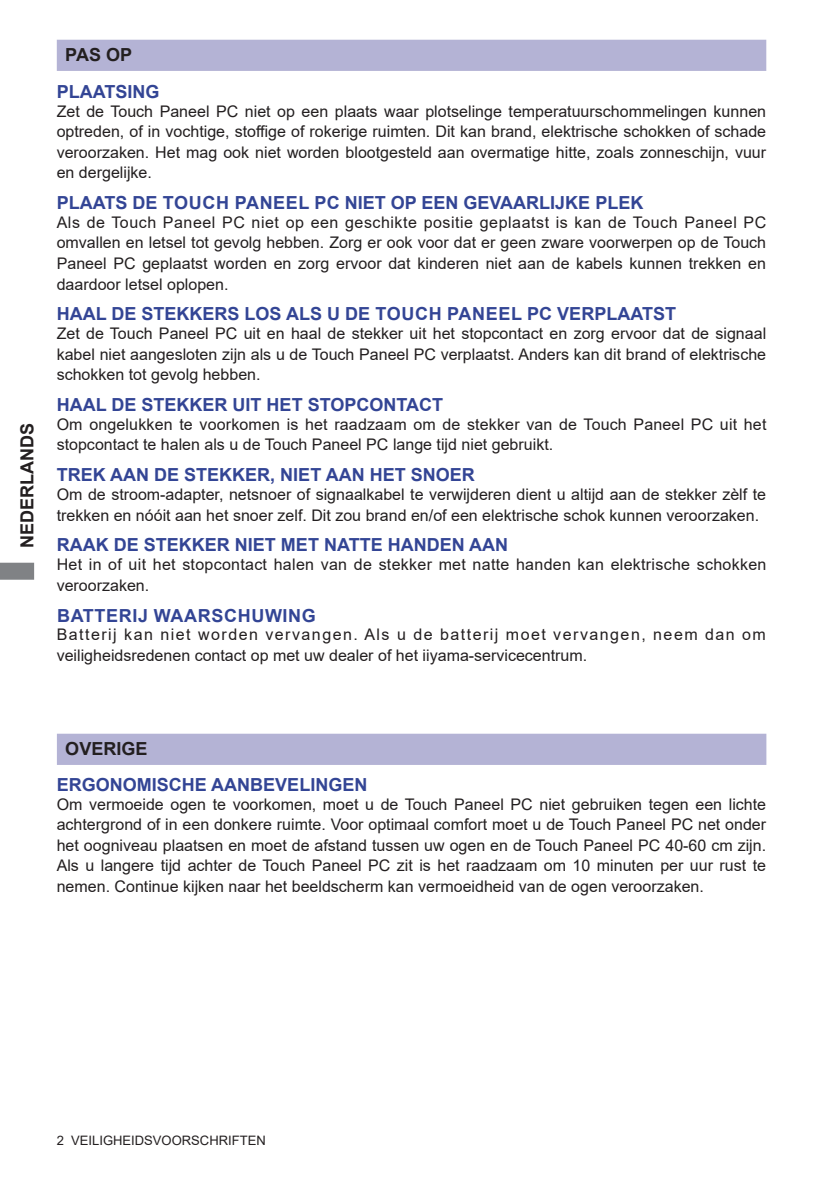
<style>
.page{position:relative;width:840px;height:1191px;background:#fff}
.page>*{position:absolute;margin:0;border:0;box-sizing:border-box;transform-origin:0 0}
.t1{font:700 18px "Arial";color:#334595}
.t2{font:700 18px "Arial";color:#231f20}
.t3{font:700 18px "Arial";letter-spacing:.035em;color:#334595}
.t4{font:16px/20.6px "Arial";color:#231f20;text-align:justify}
.t5{font:16px/20.6px "Arial";letter-spacing:.02em;color:#231f20}
.t6{font:13px "Arial";color:#231f20}
</style>
<div class="page">
<svg style="left:0;top:562px;width:34px;height:18px"></svg>
<div style="left:57px;top:40px;width:708px;height:31px;background:#b4b3d5"></div>
<div style="left:57px;top:733px;width:709px;height:32px;background:#b4b3d5;border:2px solid #b4b3d5"></div>
<p class="t2" style="left:14px;top:548px;width:126px;rotate:-90deg">NEDERLANDS</p>
<p class="t2" style="left:65px;top:42px;width:68px">PAS OP</p>
<p class="t1" style="left:57px;top:79px;width:104px">PLAATSING</p>
<p class="t4" style="left:57px;top:100px;width:710px">Zet de Touch Paneel PC niet op een plaats waar plotselinge temperatuurschommelingen kunnen optreden, of in vochtige, stoffige of rokerige ruimten. Dit kan brand, elektrische schokken of schade veroorzaken. Het mag ook niet worden blootgesteld aan overmatige hitte, zoals zonneschijn, vuur en dergelijke.</p>
<p class="t1" style="left:57px;top:190px;width:588px">PLAATS DE TOUCH PANEEL PC NIET OP EEN GEVAARLIJKE PLEK</p>
<p class="t4" style="left:57px;top:212px;width:710px">Als de Touch Paneel PC niet op een geschikte positie geplaatst is kan de Touch Paneel PC omvallen en letsel tot gevolg hebben. Zorg er ook voor dat er geen zware voorwerpen op de Touch Paneel PC geplaatst worden en zorg ervoor dat kinderen niet aan de kabels kunnen trekken en daardoor letsel oplopen.</p>
<p class="t1" style="left:57px;top:301px;width:620px">HAAL DE STEKKERS LOS ALS U DE TOUCH PANEEL PC VERPLAATST</p>
<p class="t4" style="left:57px;top:323px;width:710px">Zet de Touch Paneel PC uit en haal de stekker uit het stopcontact en zorg ervoor dat de signaal kabel niet aangesloten zijn als u de Touch Paneel PC verplaatst. Anders kan dit brand of elektrische schokken tot gevolg hebben.</p>
<p class="t1" style="left:57px;top:392px;width:388px">HAAL DE STEKKER UIT HET STOPCONTACT</p>
<p class="t4" style="left:57px;top:414px;width:710px">Om ongelukken te voorkomen is het raadzaam om de stekker van de Touch Paneel PC uit het stopcontact te halen als u de Touch Paneel PC lange tijd niet gebruikt.</p>
<p class="t1" style="left:57px;top:462px;width:419px">TREK AAN DE STEKKER, NIET AAN HET SNOER</p>
<p class="t4" style="left:57px;top:484px;width:710px">Om de stroom-adapter, netsnoer of signaalkabel te verwijderen dient u altijd aan de stekker zèlf te trekken en nóóit aan het snoer zelf. Dit zou brand en/of een elektrische schok kunnen veroorzaken.</p>
<p class="t1" style="left:57px;top:532px;width:452px">RAAK DE STEKKER NIET MET NATTE HANDEN AAN</p>
<p class="t5" style="left:57px;top:554px;width:711px">Het in of uit het stopcontact halen van de stekker met natte handen kan elektrische schokken veroorzaken.</p>
<p class="t3" style="left:57px;top:602px;width:260px">BATTERIJ WAARSCHUWING</p>
<p class="t4" style="left:57px;top:624px;width:710px">Batterij kan niet worden vervangen. Als u de batterij moet vervangen, neem dan om veiligheidsredenen contact op met uw dealer of het iiyama-servicecentrum.</p>
<p class="t2" style="left:65px;top:736px;width:84px">OVERIGE</p>
<p class="t1" style="left:57px;top:772px;width:312px">ERGONOMISCHE AANBEVELINGEN</p>
<p class="t4" style="left:57px;top:793px;width:710px">Om vermoeide ogen te voorkomen, moet u de Touch Paneel PC niet gebruiken tegen een lichte achtergrond of in een donkere ruimte. Voor optimaal comfort moet u de Touch Paneel PC net onder het oogniveau plaatsen en moet de afstand tussen uw ogen en de Touch Paneel PC 40-60 cm zijn.<br>Als u langere tijd achter de Touch Paneel PC zit is het raadzaam om 10 minuten per uur rust te nemen. Continue kijken naar het beeldscherm kan vermoeidheid van de ogen veroorzaken.</p>
<p class="t6" style="left:57px;top:1131px;width:210px">2 VEILIGHEIDSVOORSCHRIFTEN</p>
</div>
